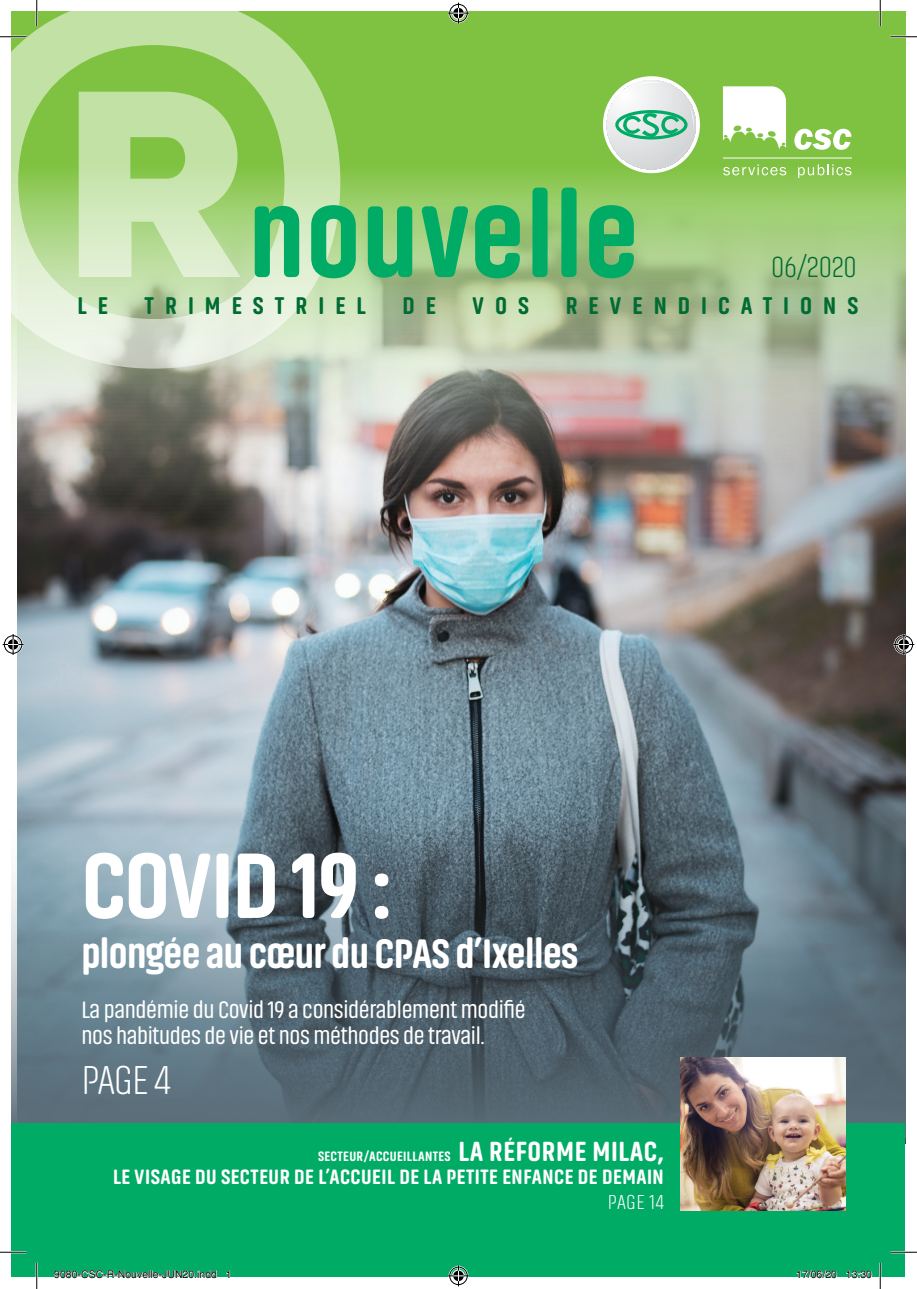
<style>
.page{position:relative;width:917px;height:1289px;background:#fff}
.page>*{position:absolute;margin:0;border:0;box-sizing:border-box;transform-origin:0 0}
.t1{font:900 511.88px "Nexa";color:#fff}
.t2{font:800 121.1px "Akhand Soft";letter-spacing:.01em;color:#00ab66}
.t3{font:800 93.62px "Akhand Soft";letter-spacing:-.015em;color:#fff}
.t4{font:200 42px "Akhand Soft";color:#fff}
.t5{font:800 41.65px "Akhand Soft";letter-spacing:-.015em;color:#fff}
.t6{font:200 30.28px "Akhand Soft";letter-spacing:-.02em;color:#006b32}
.t7{font:24.5px/26.2px "Akhand Soft";letter-spacing:-.015em;color:#fff}
.t8{font:800 24.5px "Akhand Soft";letter-spacing:.45em;color:#006b32}
.t9{font:800 21px "Akhand Soft";letter-spacing:.025em;color:#fff}
.t10{font:200 21px "Akhand Soft";letter-spacing:.02em;color:#fff}
.t11{font:800 13.83px "Akhand Soft";letter-spacing:.025em;color:#fff}
.t12{font:10.5px "Helvetica";color:#000}
.s1{font-size:28px}
</style>
<div class="page">
<img style="left:18px;top:488px;width:887px;height:342px">
<svg style="left:12px;top:830px;width:893px;height:293px;background:#5b6f7a"></svg>
<img style="left:12px;top:12px;width:893px;height:476px">
<div style="left:12px;top:1123px;width:893px;height:154px;background:#00ab66"></div>
<svg style="left:607px;top:80px;width:89px;height:89px"></svg>
<div style="left:603px;top:76px;width:97px;height:97px;border:2px solid #fff;border-radius:50%"></div>
<svg style="left:794px;top:129px;width:57px;height:21px"></svg>
<svg style="left:723px;top:164px;width:63px;height:11px"></svg>
<svg style="left:798px;top:164px;width:53px;height:14px"></svg>
<hr style="left:723px;top:158px;width:129px;height:1px;background:#fff">
<svg style="left:723px;top:86px;width:63px;height:63px"></svg>
<img style="left:680px;top:1057px;width:165px;height:153px">
<hr style="left:0;top:36px;width:26px;height:2px;background:#fff">
<hr style="left:891px;top:36px;width:26px;height:2px;background:#fff">
<hr style="left:0;top:1251px;width:26px;height:2px;background:#fff">
<hr style="left:891px;top:1251px;width:26px;height:2px;background:#fff">
<hr style="left:36px;top:0;width:2px;height:26px;background:#fff">
<hr style="left:36px;top:1263px;width:2px;height:26px;background:#fff">
<hr style="left:879px;top:0;width:2px;height:26px;background:#fff">
<hr style="left:879px;top:1263px;width:2px;height:26px;background:#fff">
<svg style="left:0;top:36px;width:26px;height:1px"></svg>
<svg style="left:891px;top:36px;width:26px;height:1px"></svg>
<svg style="left:0;top:1252px;width:26px;height:1px"></svg>
<svg style="left:891px;top:1252px;width:26px;height:1px"></svg>
<svg style="left:36px;top:0;width:1px;height:26px"></svg>
<svg style="left:36px;top:1263px;width:1px;height:26px"></svg>
<svg style="left:880px;top:0;width:1px;height:26px"></svg>
<svg style="left:880px;top:1263px;width:1px;height:26px"></svg>
<svg style="left:448px;top:3px;width:21px;height:21px"></svg>
<svg style="left:448px;top:1265px;width:21px;height:21px"></svg>
<svg style="left:3px;top:634px;width:21px;height:21px"></svg>
<svg style="left:893px;top:634px;width:21px;height:21px"></svg>
<svg style="left:54px;top:1270px;width:163px;height:7px"></svg>
<svg style="left:226px;top:1270px;width:4px;height:7px"></svg>
<svg style="left:796px;top:1270px;width:41px;height:7px"></svg>
<svg style="left:846px;top:1270px;width:26px;height:7px"></svg>
<h1 class="t1" style="left:-58px;top:-143px;width:420px">®</h1>
<h2 class="t2" style="left:248px;top:170px;width:392px">nouvelle</h2>
<p class="t6" style="left:771px;top:252px;width:88px">06/2020</p>
<p class="t8" style="left:78px;top:292px;width:32px">L E</p>
<p class="t8" style="left:145px;top:292px;width:223px">TRIMESTRIEL</p>
<p class="t8" style="left:402px;top:292px;width:35px">D E</p>
<p class="t8" style="left:473px;top:292px;width:58px">VOS</p>
<p class="t8" style="left:566px;top:292px;width:294px">REVENDICATIONS</p>
<h3 class="t3" style="left:81px;top:835px;width:312px">COVID 19 :</h3>
<h3 class="t5" style="left:81px;top:931px;width:498px">plongée au cœur du CPAS d’Ixelles</h3>
<p class="t7" style="left:81px;top:996px;width:446px">La pandémie du Covid 19 a considérablement modifié nos habitudes de vie et nos méthodes de travail.</p>
<h3 class="t4" style="left:81px;top:1058px;width:91px">PAGE 4</h3>
<p class="t11" style="left:318px;top:1149px;width:347px">SECTEUR/ACCUEILLANTES <span class="s1">LA RÉFORME MILAC,</span></p>
<p class="t9" style="left:113px;top:1165px;width:552px">LE VISAGE DU SECTEUR DE L’ACCUEIL DE LA PETITE ENFANCE DE DEMAIN</p>
<p class="t10" style="left:608px;top:1191px;width:57px">PAGE 14</p>
<p class="t12" style="left:54px;top:1267px;width:179px">9080-CSC-R-Nouvelle-JUN20.indd 1</p>
<p class="t12" style="left:796px;top:1267px;width:77px">17/06/20 13:30</p>
</div>
